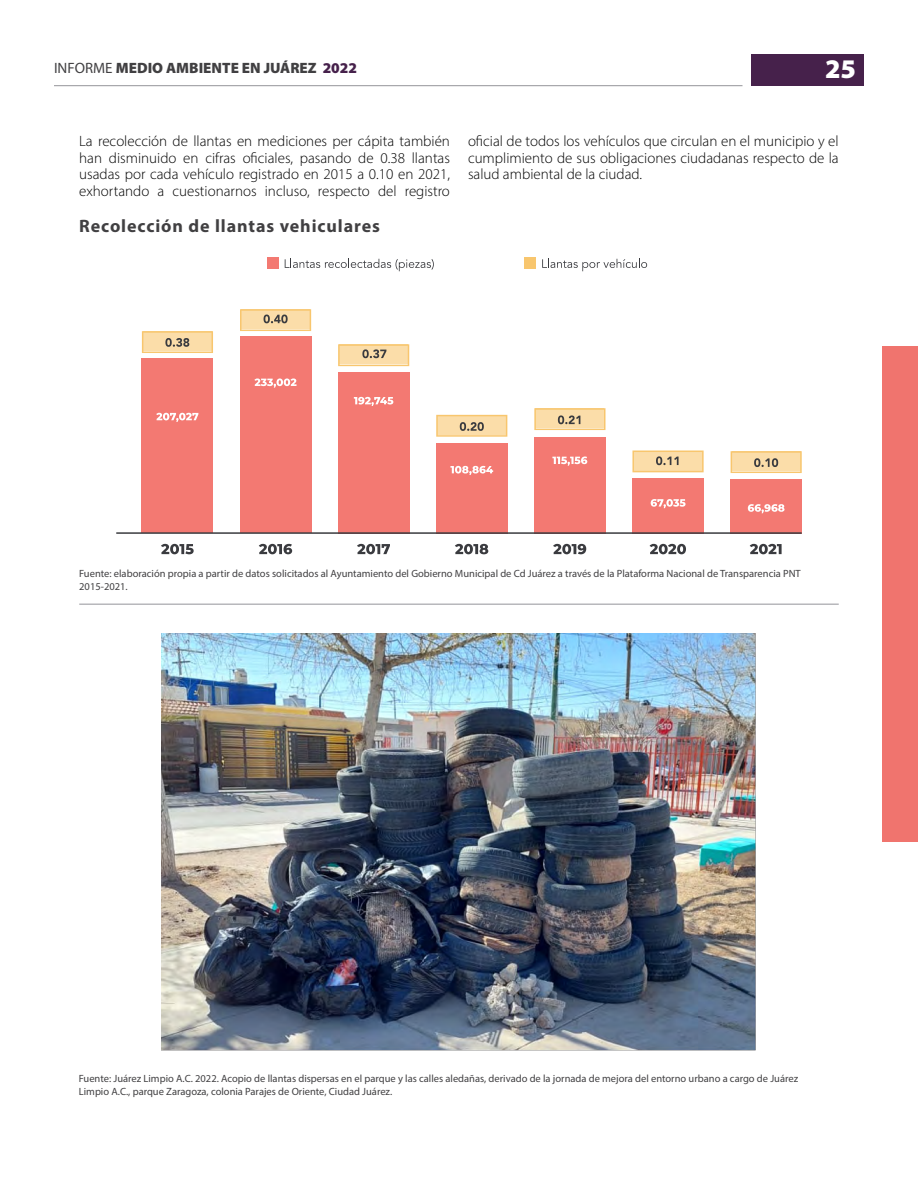
<style>
.page{position:relative;width:918px;height:1188px;background:#fff}
.page>*{position:absolute;margin:0;border:0;box-sizing:border-box;transform-origin:0 0}
.t1{font:900 27px "Myriad Pro";color:#fff}
.t2{font:700 18px "Myriad Pro";letter-spacing:.05em;color:#414042}
.t3{font:300 15px/16.5px "Myriad Pro";color:#000;text-align:justify}
.t4{font:900 15px "Myriad Pro";color:#414042}
.t5{font:10.5px/12.6px "Myriad Pro";color:#414042}
.s1{font-weight:400}
.s2{color:#46214b}
</style>
<div class="page">
<div style="left:882px;top:346px;width:36px;height:496px;background:#f0746e"></div>
<div style="left:752px;top:54px;width:112px;height:31px;background:#46214b"></div>
<hr style="left:54px;top:85px;width:688px;height:1px;background:#949499">
<hr style="left:79px;top:604px;width:760px;height:1px;background:#949499">
<img style="left:162px;top:634px;width:594px;height:416px">
<div style="left:267px;top:257px;width:12px;height:12px;background:#f37972"></div>
<svg style="left:285px;top:259px;width:149px;height:12px"></svg>
<div style="left:524px;top:257px;width:12px;height:12px;background:#f8c66e"></div>
<svg style="left:542px;top:259px;width:105px;height:12px"></svg>
<svg style="left:750px;top:544px;width:32px;height:10px"></svg>
<svg style="left:650px;top:544px;width:36px;height:10px"></svg>
<svg style="left:455px;top:544px;width:33px;height:10px"></svg>
<svg style="left:553px;top:544px;width:33px;height:10px"></svg>
<svg style="left:259px;top:544px;width:33px;height:10px"></svg>
<svg style="left:357px;top:544px;width:33px;height:10px"></svg>
<svg style="left:161px;top:544px;width:33px;height:10px"></svg>
<div style="left:142px;top:358px;width:71px;height:175px;background:#f37972"></div>
<div style="left:240px;top:336px;width:71px;height:197px;background:#f37972"></div>
<div style="left:338px;top:372px;width:71px;height:161px;background:#f37972"></div>
<div style="left:436px;top:443px;width:71px;height:90px;background:#f37972"></div>
<div style="left:534px;top:437px;width:71px;height:96px;background:#f37972"></div>
<div style="left:632px;top:478px;width:72px;height:55px;background:#f37972"></div>
<div style="left:731px;top:479px;width:71px;height:54px;background:#f37972"></div>
<hr style="left:116px;top:532px;width:686px;height:2px;background:#3a3b3f">
<svg style="left:156px;top:413px;width:42px;height:9px"></svg>
<svg style="left:254px;top:378px;width:43px;height:10px"></svg>
<svg style="left:354px;top:397px;width:39px;height:9px"></svg>
<svg style="left:450px;top:466px;width:43px;height:9px"></svg>
<svg style="left:552px;top:457px;width:35px;height:9px"></svg>
<svg style="left:651px;top:499px;width:35px;height:9px"></svg>
<svg style="left:748px;top:504px;width:37px;height:9px"></svg>
<svg style="left:142px;top:331px;width:71px;height:22px;background:#edcf99"></svg>
<svg style="left:240px;top:309px;width:71px;height:22px;background:#eecf9a"></svg>
<svg style="left:338px;top:344px;width:71px;height:22px;background:#efd09b"></svg>
<svg style="left:436px;top:415px;width:71px;height:22px;background:#edcf9a"></svg>
<svg style="left:534px;top:408px;width:72px;height:22px;background:#efd19c"></svg>
<svg style="left:632px;top:451px;width:72px;height:21px;background:#f0d19c"></svg>
<svg style="left:731px;top:451px;width:71px;height:22px;background:#efd09b"></svg>
<h3 class="t4" style="left:54px;top:58px;width:305px"><span class="s1">INFORME</span> MEDIO AMBIENTE EN JUÁREZ <span class="s2">2022</span></h3>
<h1 class="t1" style="left:825px;top:51px;width:32px">25</h1>
<p class="t3" style="left:79px;top:133px;width:372px">La recolección de llantas en mediciones per cápita también han disminuido en cifras oficiales, pasando de 0.38 llantas usadas por cada vehículo registrado en 2015 a 0.10 en 2021, exhortando a cuestionarnos incluso, respecto del registro</p>
<h3 class="t3" style="left:468px;top:133px;width:372px">oficial de todos los vehículos que circulan en el municipio y el cumplimiento de sus obligaciones ciudadanas respecto de la salud ambiental de la ciudad.</h3>
<h2 class="t2" style="left:79px;top:215px;width:302px">Recolección de llantas vehiculares</h2>
<p class="t5" style="left:79px;top:567px;width:723px">Fuente: elaboración propia a partir de datos solicitados al Ayuntamiento del Gobierno Municipal de Cd Juárez a través de la Plataforma Nacional de Transparencia PNT<br>2015-2021.</p>
<p class="t5" style="left:79px;top:1072px;width:721px">Fuente: Juárez Limpio A.C. 2022. Acopio de llantas dispersas en el parque y las calles aledañas, derivado de la jornada de mejora del entorno urbano a cargo de Juárez<br>Limpio A.C., parque Zaragoza, colonia Parajes de Oriente, Ciudad Juárez.</p>
</div>
